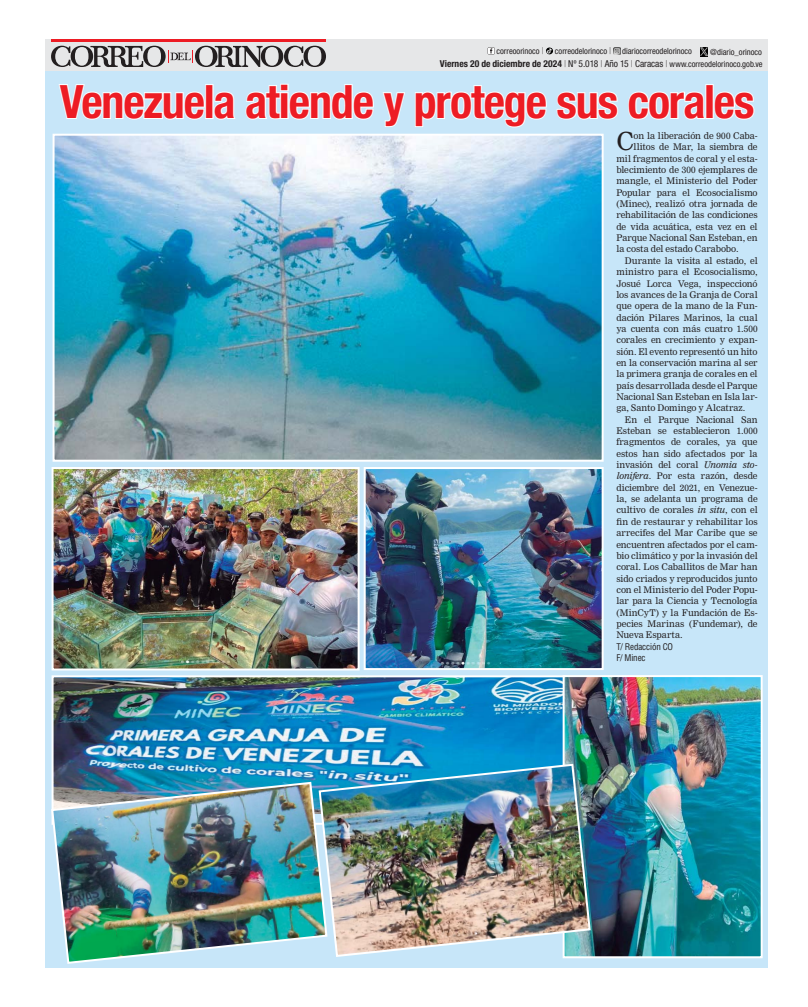
<style>
.page{position:relative;width:808px;height:1007px;background:#fff}
.page>*{position:absolute;margin:0;border:0;box-sizing:border-box;transform-origin:0 0}
.t1{font:700 condensed 46px "Helvetica Neue";letter-spacing:-.025em;color:#ed1c24}
.t2{font:24.3px "Nimrod MT Std";color:#231f20}
.t3{font:9px "Nimrod MT Std";letter-spacing:-.005em;color:#231f20}
.t4{font:condensed 9px/11.3px "Helvetica";letter-spacing:-.01em;color:#231f20}
.t5{font:condensed 8.5px/12.1px "Helvetica Neue";color:#231f20;text-align:right}
.s1{font-weight:100;font-size:9.5px}
.s2{font-weight:700;font-size:9.5px}
.s3{font-size:9.5px}
.s4{font-style:italic}
</style>
<div class="page">
<div style="left:45px;top:40px;width:723px;height:34px;background:#e6e7e8"></div>
<hr style="left:51px;top:40px;width:275px;height:2px;background:#ed1c24">
<svg style="left:51px;top:46px;width:275px;height:21px"></svg>
<div style="left:45px;top:71px;width:723px;height:896px;background:#c7e6f9"></div>
<img style="left:55px;top:678px;width:508px;height:102px">
<div style="left:52px;top:675px;width:515px;height:149px;border:2px solid #fff"></div>
<svg style="left:488px;top:47px;width:7px;height:7px"></svg>
<svg style="left:488px;top:48px;width:6px;height:6px"></svg>
<svg style="left:546px;top:47px;width:7px;height:7px"></svg>
<svg style="left:613px;top:47px;width:7px;height:7px"></svg>
<svg style="left:700px;top:47px;width:8px;height:9px"></svg>
<svg style="left:58px;top:84px;width:178px;height:36px"></svg>
<svg style="left:245px;top:83px;width:129px;height:37px"></svg>
<svg style="left:382px;top:92px;width:23px;height:35px"></svg>
<svg style="left:415px;top:91px;width:38px;height:36px"></svg>
<div style="left:450px;top:91px;width:22px;height:29px;border:2px solid #fff;border-radius:50%"></div>
<div style="left:457px;top:96px;width:8px;height:19px;border:2px solid #fff;border-radius:50%"></div>
<svg style="left:469px;top:85px;width:78px;height:43px"></svg>
<svg style="left:556px;top:91px;width:62px;height:29px"></svg>
<svg style="left:628px;top:91px;width:22px;height:29px"></svg>
<div style="left:648px;top:91px;width:22px;height:29px;border:2px solid #fff;border-radius:50%"></div>
<div style="left:655px;top:96px;width:8px;height:19px;border:2px solid #fff;border-radius:50%"></div>
<svg style="left:669px;top:84px;width:86px;height:36px"></svg>
<img style="left:56px;top:137px;width:545px;height:321px">
<div style="left:53px;top:134px;width:551px;height:327px;border:2px solid #fff"></div>
<img style="left:55px;top:470px;width:302px;height:197px">
<div style="left:52px;top:467px;width:308px;height:203px;border:2px solid #fff"></div>
<img style="left:51px;top:780px;width:266px;height:184px">
<img style="left:367px;top:470px;width:234px;height:197px">
<div style="left:364px;top:467px;width:240px;height:203px;border:2px solid #fff"></div>
<img style="left:566px;top:678px;width:194px;height:277px">
<div style="left:563px;top:675px;width:200px;height:283px;border:2px solid #fff"></div>
<img style="left:317px;top:762px;width:275px;height:195px">
<p class="t5" style="left:497px;top:46px;width:197px">correoorinoco <span class="s1">|</span> correodelorinoco <span class="s1">|</span> diariocorreodelorinoco</p>
<p class="t5" style="left:440px;top:47px;width:324px">@diario_orinoco<br><span class="s2">Viernes 20 de diciembre de 2024</span> <span class="s1">|</span> <span class="s3">Nº 5.018</span> <span class="s1">|</span> <span class="s3">Año 15</span> <span class="s1">|</span> <span class="s3">Caracas</span> <span class="s1">|</span> www.correodelorinoco.gob.ve</p>
<h1 class="t1" style="left:60px;top:85px;width:696px">Venezuela atiende y protege sus corales</h1>
<h2 class="t2" style="left:616px;top:130px;width:19px">C</h2>
<p class="t3" style="left:633px;top:131px;width:126px">on la liberación de 900 Caba-</p>
<p class="t3" style="left:633px;top:143px;width:126px">llitos de Mar, la siembra de</p>
<p class="t3" style="left:616px;top:154px;width:143px">mil fragmentos de coral y el esta-</p>
<p class="t3" style="left:616px;top:165px;width:143px">blecimiento de 300 ejemplares de</p>
<p class="t3" style="left:616px;top:177px;width:143px">mangle, el Ministerio del Poder</p>
<p class="t3" style="left:616px;top:188px;width:143px">Popular para el Ecosocialismo</p>
<p class="t3" style="left:616px;top:199px;width:143px">(Minec), realizó otra jornada de</p>
<p class="t3" style="left:616px;top:211px;width:143px">rehabilitación de las condiciones</p>
<p class="t3" style="left:616px;top:222px;width:143px">de vida acuática, esta vez en el</p>
<p class="t3" style="left:616px;top:233px;width:143px">Parque Nacional San Esteban, en</p>
<p class="t3" style="left:616px;top:245px;width:124px">la costa del estado Carabobo.</p>
<p class="t3" style="left:625px;top:256px;width:134px">Durante la visita al estado, el</p>
<p class="t3" style="left:616px;top:267px;width:143px">ministro para el Ecosocialismo,</p>
<p class="t3" style="left:616px;top:279px;width:143px">Josué Lorca Vega, inspeccionó</p>
<p class="t3" style="left:616px;top:290px;width:143px">los avances de la Granja de Coral</p>
<p class="t3" style="left:616px;top:302px;width:143px">que opera de la mano de la Fun-</p>
<p class="t3" style="left:616px;top:313px;width:143px">dación Pilares Marinos, la cual</p>
<p class="t3" style="left:616px;top:324px;width:143px">ya cuenta con más cuatro 1.500</p>
<p class="t3" style="left:616px;top:336px;width:143px">corales en crecimiento y expan-</p>
<p class="t3" style="left:616px;top:347px;width:143px">sión. El evento representó un hito</p>
<p class="t3" style="left:616px;top:358px;width:143px">en la conservación marina al ser</p>
<p class="t3" style="left:616px;top:370px;width:143px">la primera granja de corales en el</p>
<p class="t3" style="left:616px;top:381px;width:143px">país desarrollada desde el Parque</p>
<p class="t3" style="left:616px;top:392px;width:143px">Nacional San Esteban en Isla lar-</p>
<p class="t3" style="left:616px;top:404px;width:130px">ga, Santo Domingo y Alcatraz.</p>
<p class="t3" style="left:625px;top:415px;width:134px">En el Parque Nacional San</p>
<p class="t3" style="left:616px;top:426px;width:143px">Esteban se establecieron 1.000</p>
<p class="t3" style="left:616px;top:438px;width:143px">fragmentos de corales, ya que</p>
<p class="t3" style="left:616px;top:449px;width:143px">estos han sido afectados por la</p>
<p class="t3" style="left:616px;top:460px;width:143px">invasión del coral <span class="s4">Unomia sto-</span></p>
<p class="t3" style="left:616px;top:472px;width:143px"><span class="s4">lonifera</span>. Por esta razón, desde</p>
<p class="t3" style="left:616px;top:483px;width:143px">diciembre del 2021, en Venezue-</p>
<p class="t3" style="left:616px;top:494px;width:143px">la, se adelanta un programa de</p>
<p class="t3" style="left:616px;top:506px;width:143px">cultivo de corales <span class="s4">in situ</span>, con el</p>
<p class="t3" style="left:616px;top:517px;width:143px">fin de restaurar y rehabilitar los</p>
<p class="t3" style="left:616px;top:528px;width:143px">arrecifes del Mar Caribe que se</p>
<p class="t3" style="left:616px;top:540px;width:143px">encuentren afectados por el cam-</p>
<p class="t3" style="left:616px;top:551px;width:143px">bio climático y por la invasión del</p>
<p class="t3" style="left:616px;top:562px;width:143px">coral. Los Caballitos de Mar han</p>
<p class="t3" style="left:616px;top:574px;width:143px">sido criados y reproducidos junto</p>
<p class="t3" style="left:616px;top:585px;width:143px">con el Ministerio del Poder Popu-</p>
<p class="t3" style="left:616px;top:596px;width:143px">lar para la Ciencia y Tecnología</p>
<p class="t3" style="left:616px;top:608px;width:143px">(MinCyT) y la Fundación de Es-</p>
<p class="t3" style="left:616px;top:619px;width:143px">pecies Marinas (Fundemar), de</p>
<p class="t3" style="left:616px;top:630px;width:68px">Nueva Esparta.</p>
<p class="t4" style="left:616px;top:641px;width:58px">T/ Redacción CO<br>F/ Minec</p>
</div>
